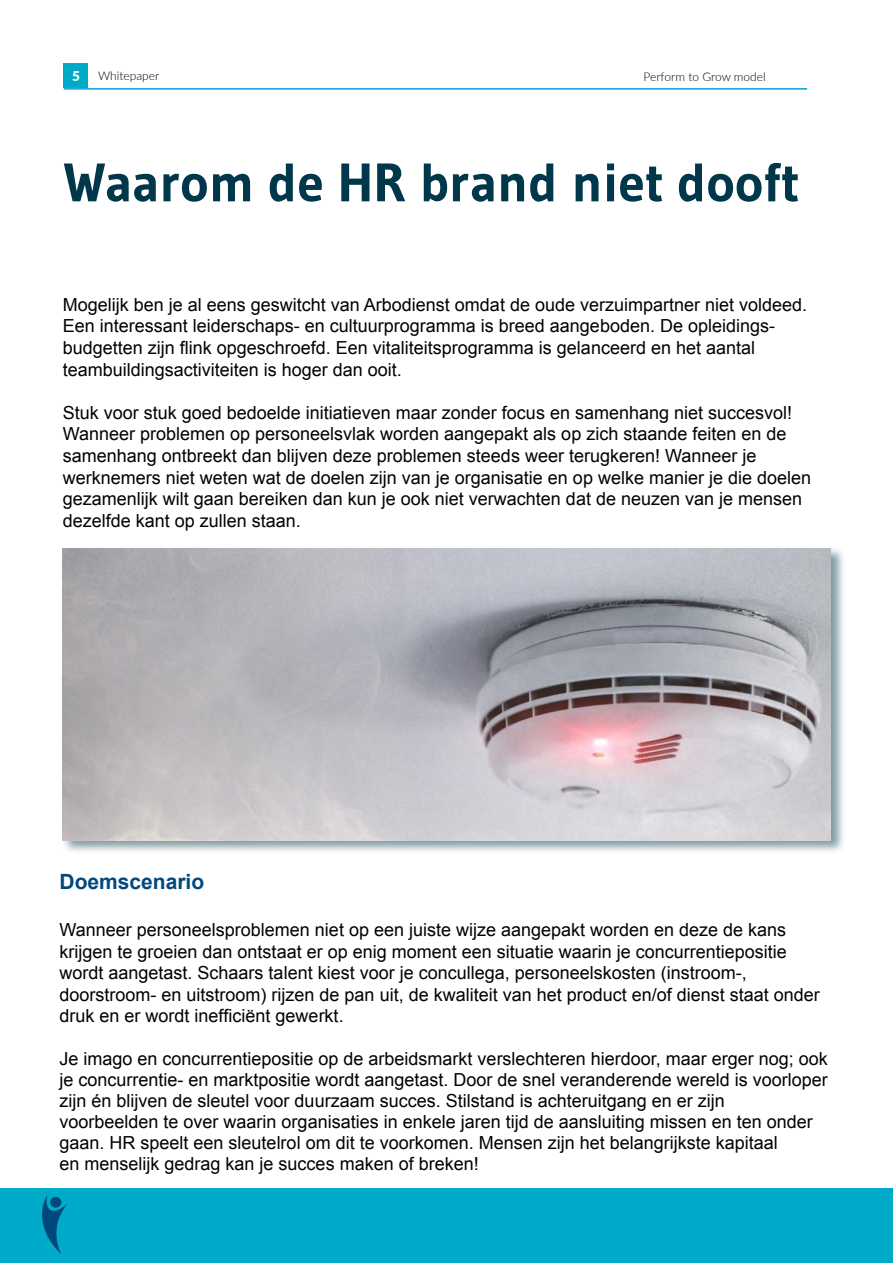
<style>
.page{position:relative;width:893px;height:1263px;background:#fff}
.page>*{position:absolute;margin:0;border:0;box-sizing:border-box;transform-origin:0 0}
.t1{font:700 54px "Gudea";color:#01374a}
.t2{font:700 21px "Arial";color:#01487d}
.t3{font:18px/21.6px "Arial";color:#020203}
.t4{font:900 13.5px "Lato";color:#fff}
.t5{font:300 12px "Lato";color:#000}
</style>
<div class="page">
<div style="left:64px;top:64px;width:24px;height:24px;background:#00abc9"></div>
<hr style="left:64px;top:88px;width:743px;height:2px;background:#009fe3">
<div style="left:0;top:1188px;width:893px;height:75px;background:#00abc9"></div>
<div style="left:61px;top:545px;width:785px;height:309px;background:#01374a;opacity:.5"></div>
<img style="left:63px;top:549px;width:768px;height:292px">
<p class="t4" style="left:72px;top:66px;width:9px">5</p>
<p class="t5" style="left:98px;top:67px;width:63px">Whitepaper</p>
<p class="t5" style="left:644px;top:68px;width:124px">Perform to Grow model</p>
<h1 class="t1" style="left:64px;top:149px;width:737px">Waarom de HR brand niet dooft</h1>
<p class="t3" style="left:63px;top:294px;width:746px">Mogelijk ben je al eens geswitcht van Arbodienst omdat de oude verzuimpartner niet voldeed.<br>Een interessant leiderschaps- en cultuurprogramma is breed aangeboden. De opleidings&shy;budgetten zijn flink opgeschroefd. Een vitaliteitsprogramma is gelanceerd en het aantal teambuildingsactiviteiten is hoger dan ooit.</p>
<p class="t3" style="left:63px;top:402px;width:750px">Stuk voor stuk goed bedoelde initiatieven maar zonder focus en samenhang niet succesvol!<br>Wanneer problemen op personeelsvlak worden aangepakt als op zich staande feiten en de samenhang ontbreekt dan blijven deze problemen steeds weer terugkeren! Wanneer je werknemers niet weten wat de doelen zijn van je organisatie en op welke manier je die doelen gezamenlijk wilt gaan bereiken dan kun je ook niet verwachten dat de neuzen van je mensen dezelfde kant op zullen staan.</p>
<p class="t2" style="left:60px;top:868px;width:146px">Doemscenario</p>
<p class="t3" style="left:60px;top:919px;width:762px">Wanneer personeelsproblemen niet op een juiste wijze aangepakt worden en deze de kans krijgen te groeien dan ontstaat er op enig moment een situatie waarin je concurrentiepositie wordt aangetast. Schaars talent kiest voor je concullega, personeelskosten (instroom-, doorstroom- en uitstroom) rijzen de pan uit, de kwaliteit van het product en/of dienst staat onder druk en er wordt inefficiënt gewerkt.</p>
<p class="t3" style="left:60px;top:1048px;width:770px;line-height:21px">Je imago en concurrentiepositie op de arbeidsmarkt verslechteren hierdoor, maar erger nog; ook je concurrentie- en marktpositie wordt aangetast. Door de snel veranderende wereld is voorloper zijn én blijven de sleutel voor duurzaam succes. Stilstand is achteruitgang en er zijn voorbeelden te over waarin organisaties in enkele jaren tijd de aansluiting missen en ten onder gaan. HR speelt een sleutelrol om dit te voorkomen. Mensen zijn het belangrijkste kapitaal<br>en menselijk gedrag kan je succes maken of breken!</p>
</div>
